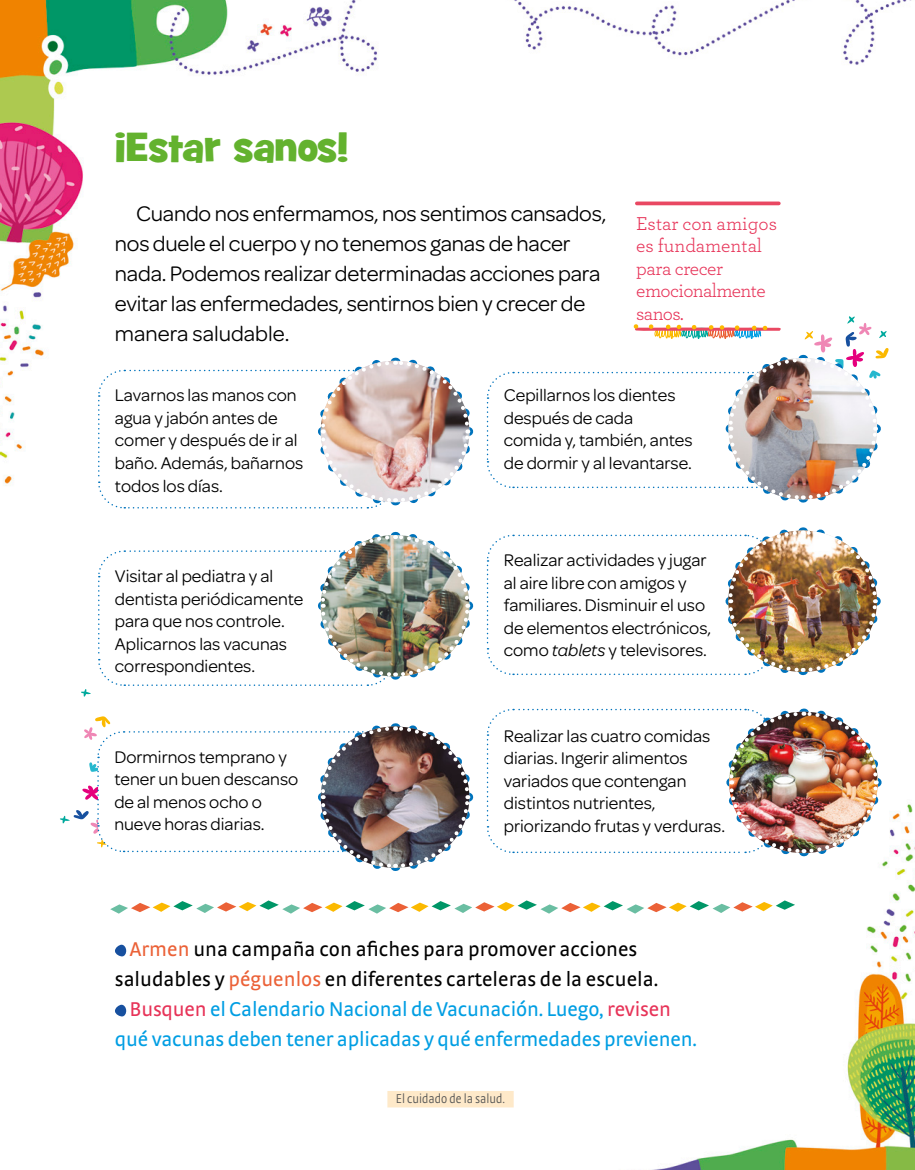
<style>
.page{position:relative;width:915px;height:1170px;background:#fff}
.page>*{position:absolute;margin:0;border:0;box-sizing:border-box;transform-origin:0 0}
.Titulo_NATU-min{font:40.5px "Grilled Cheese BTN";color:#63b22e}
.desarrollo_txtCentra{font:22.5px/30px "Omnes";letter-spacing:-.01em;color:#000}
.act_consigna_Min{font:21px/30px "Strada OT";letter-spacing:-.01em;color:#009ee3;text-align:center}
.act_consigna_Min-2{font:21px/30px "Strada OT";color:#000;text-align:center}
.esi_Min{font:19.5px/22.5px "Archer";letter-spacing:-.02em;color:#e73358}
.desarrollo_txt_asoci{font:18px/22.5px "Omnes";color:#000}
.Contenidos_curricula{font:300 condensed 13.5px "Strada OT";color:#565655}
.s1{font-style:italic}
.s2{color:#eb6137}
.s3{color:#e73358}
</style>
<div class="page">
<img style="left:634px;top:804px;width:280px;height:365px">
<img style="left:0;top:0;width:378px;height:486px">
<img style="left:514px;top:0;width:397px;height:65px">
<svg style="left:81px;top:689px;width:10px;height:7px"></svg>
<svg style="left:110px;top:900px;width:684px;height:13px"></svg>
<svg style="left:115px;top:944px;width:11px;height:12px"></svg>
<svg style="left:115px;top:1004px;width:11px;height:12px"></svg>
<svg style="left:97px;top:353px;width:377px;height:156px"></svg>
<img style="left:98px;top:531px;width:376px;height:155px">
<svg style="left:60px;top:716px;width:414px;height:155px"></svg>
<img style="left:486px;top:527px;width:395px;height:149px">
<img style="left:486px;top:708px;width:399px;height:153px">
<svg style="left:486px;top:316px;width:402px;height:187px"></svg>
<svg style="left:636px;top:201px;width:142px;height:4px"></svg>
<div style="left:387px;top:1090px;width:126px;height:17px;background:#fee9c9"></div>
<p class="Titulo_NATU-min" style="left:115px;top:121px;width:235px">¡Estar sanos!</p>
<p class="desarrollo_txtCentra" style="left:115px;top:197px;width:493px;text-indent:21px">Cuando nos enfermamos, nos sentimos cansados, nos duele el cuerpo y no tenemos ganas de hacer nada. Podemos realizar determinadas acciones para evitar las enfermedades, sentirnos bien y crecer de manera saludable.</p>
<p class="esi_Min" style="left:636px;top:211px;width:142px">Estar con amigos es fundamental para crecer emocionalmente sanos.</p>
<p class="desarrollo_txt_asoci" style="left:115px;top:383px;width:190px">Lavarnos las manos con agua y jabón antes de comer y después de ir al baño. Además, bañarnos todos los días.</p>
<p class="desarrollo_txt_asoci" style="left:115px;top:564px;width:190px">Visitar al pediatra y al dentista periódicamente para que nos controle.<br>Aplicarnos las vacunas correspondientes.</p>
<p class="desarrollo_txt_asoci" style="left:114px;top:744px;width:185px">Dormirnos temprano y tener un buen descanso de al menos ocho o nueve horas diarias.</p>
<p class="desarrollo_txt_asoci" style="left:503px;top:383px;width:190px">Cepillarnos los dientes después de cada comida y, también, antes de dormir y al levantarse.</p>
<p class="desarrollo_txt_asoci" style="left:503px;top:548px;width:209px">Realizar actividades y jugar al aire libre con amigos y familiares. Disminuir el uso de elementos electrónicos, como <span class="s1">tablets</span> y televisores.</p>
<p class="desarrollo_txt_asoci" style="left:503px;top:723px;width:223px">Realizar las cuatro comidas diarias. Ingerir alimentos variados que contengan distintos nutrientes, priorizando frutas y verduras.</p>
<p class="act_consigna_Min-2" style="left:115px;top:934px;width:544px"><span class="s2">Armen</span> una campaña con afiches para promover acciones saludables y <span class="s2">péguenlos</span> en diferentes carteleras de la escuela.</p>
<p class="act_consigna_Min" style="left:115px;top:994px;width:583px"><span class="s3">Busquen</span> el Calendario Nacional de Vacunación. Luego, <span class="s3">revisen<br></span>qué vacunas deben tener aplicadas y qué enfermedades previenen.</p>
<p class="Contenidos_curricula" style="left:396px;top:1091px;width:111px">El cuidado de la salud.</p>
</div>
